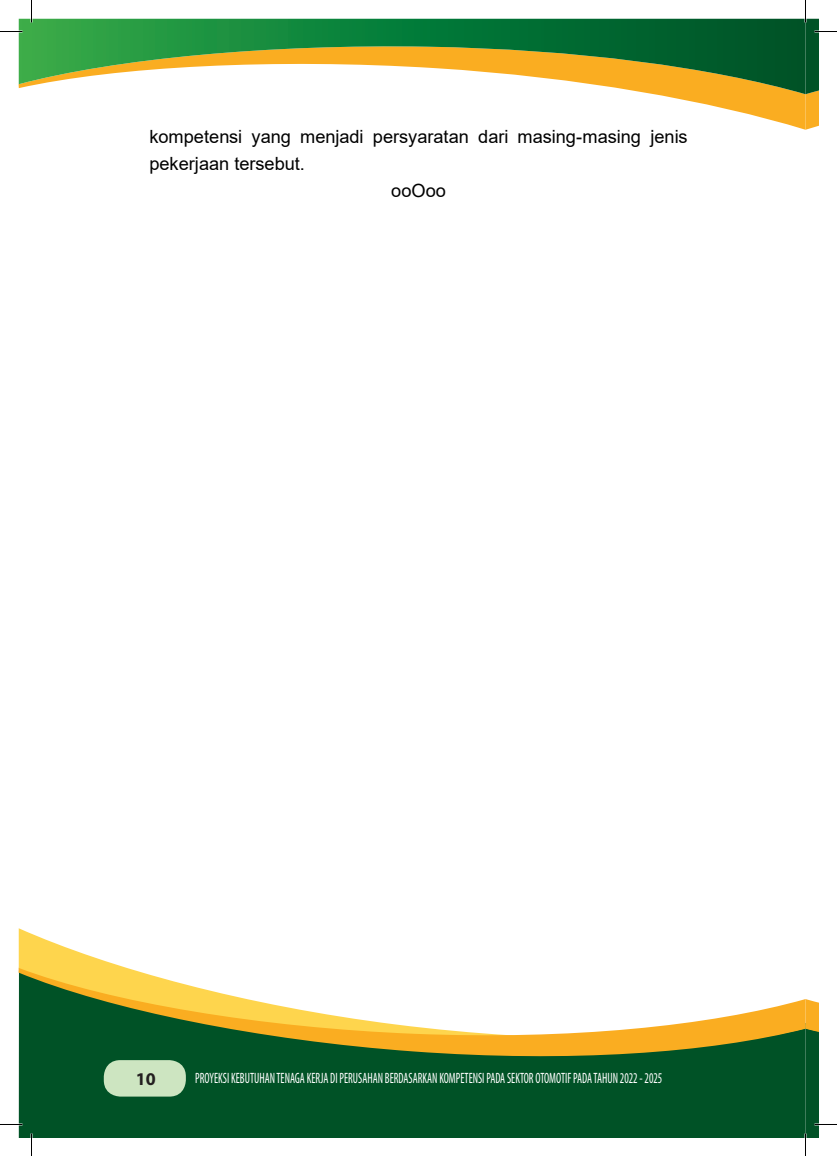
<style>
.page{position:relative;width:837px;height:1156px;background:#fff}
.page>*{position:absolute;margin:0;border:0;box-sizing:border-box;transform-origin:0 0}
.t1{font:18.15px "Arial";color:#000}
.t2{font:700 18px "Myriad Pro";color:#231f20}
.t3{font:condensed 15px "Myriad Pro";color:#fff;scale:.77 1}
</style>
<div class="page">
<div style="left:19px;top:1063px;width:786px;height:74px;background:#005226"></div>
<svg style="left:19px;top:928px;width:108px;height:40px"></svg>
<svg style="left:653px;top:94px;width:152px;height:36px"></svg>
<svg style="left:19px;top:968px;width:786px;height:95px"></svg>
<svg style="left:19px;top:19px;width:786px;height:75px"></svg>
<div style="left:104px;top:1060px;width:82px;height:36px;background:#cde5c1;border-radius:16px"></div>
<hr style="left:0;top:1123px;width:22px;height:2px;background:#fff">
<hr style="left:804px;top:0;width:2px;height:23px;background:#fff">
<hr style="left:804px;top:1133px;width:2px;height:23px;background:#fff">
<svg style="left:0;top:31px;width:22px;height:1px"></svg>
<svg style="left:0;top:1124px;width:22px;height:1px"></svg>
<svg style="left:31px;top:0;width:1px;height:23px"></svg>
<svg style="left:31px;top:1133px;width:1px;height:23px"></svg>
<svg style="left:805px;top:0;width:32px;height:130px"></svg>
<svg style="left:805px;top:999px;width:32px;height:157px"></svg>
<p class="t1" style="left:149px;top:124px;width:540px">kompetensi yang menjadi persyaratan dari masing-masing jenis</p>
<p class="t1" style="left:149px;top:151px;width:157px">pekerjaan tersebut.</p>
<p class="t1" style="left:391px;top:178px;width:56px">ooOoo</p>
<p class="t2" style="left:136px;top:1067px;width:21px">10</p>
<p class="t3" style="left:195px;top:1068px;width:608px">PROYEKSI KEBUTUHAN TENAGA KERJA DI PERUSAHAN BERDASARKAN KOMPETENSI PADA SEKTOR OTOMOTIF PADA TAHUN 2022 - 2025</p>
</div>
